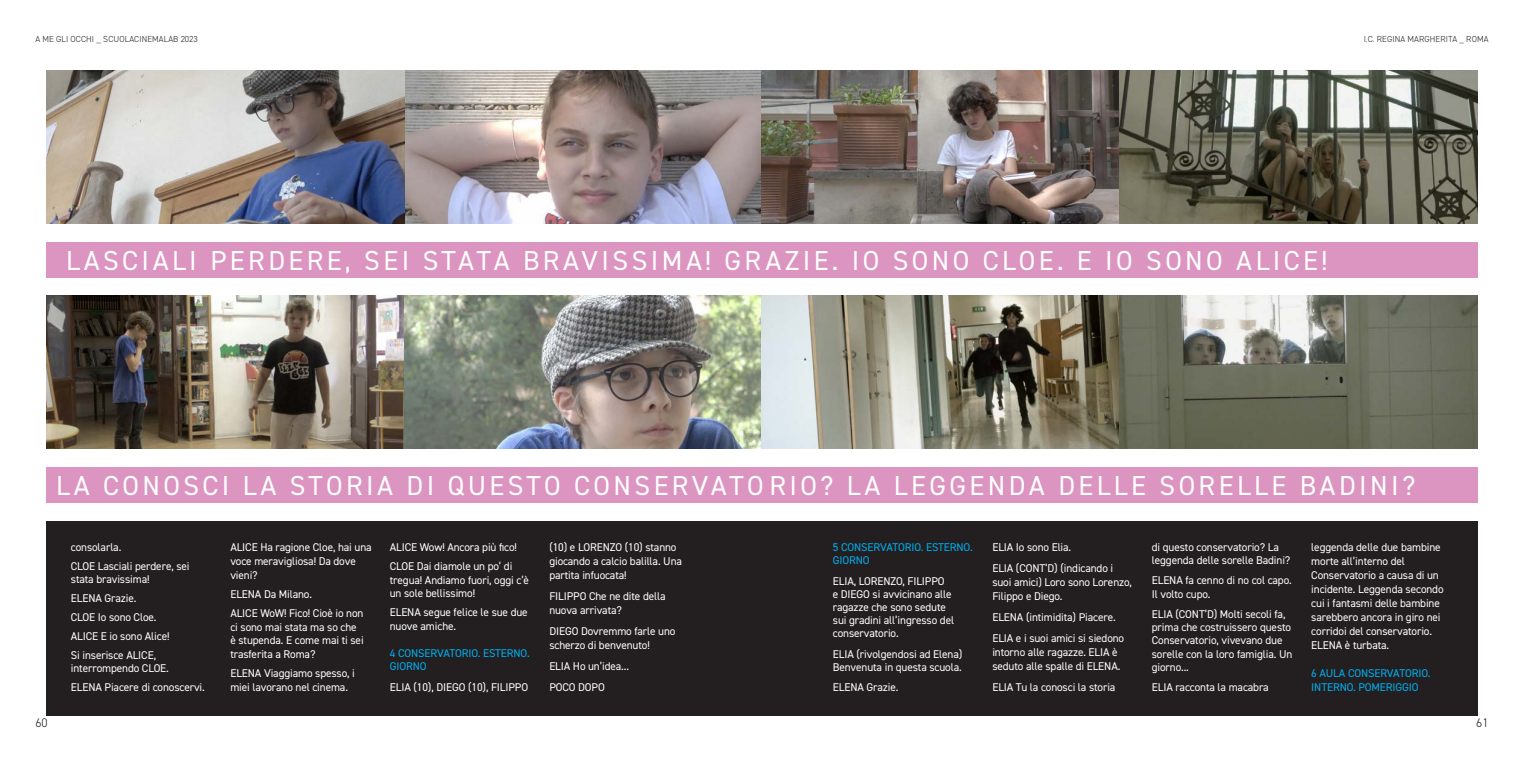
<style>
.page{position:relative;width:1524px;height:762px;background:#fff}
.page>*{position:absolute;margin:0;border:0;box-sizing:border-box;transform-origin:0 0}
.t1{font:27.5px "DIN2014";letter-spacing:.125em;color:#fff}
.t2{font:300 12.5px "DIN2014";color:#231f20}
.t3{font:11.25px/14px "DIN2014";letter-spacing:-.01em;color:#fff}
.t4{font:11.25px/13.6px "DIN2014";letter-spacing:-.01em;color:#00aeef}
.t5{font:300 8.75px "DIN2014";letter-spacing:.01em;color:#231f20}
</style>
<div class="page">
<div style="left:46px;top:521px;width:1432px;height:195px;background:#231f20"></div>
<img style="left:46px;top:71px;width:1432px;height:152px">
<img style="left:46px;top:296px;width:1432px;height:152px">
<div style="left:46px;top:242px;width:1432px;height:35px;background:#dc94c0"></div>
<div style="left:46px;top:467px;width:1432px;height:35px;background:#dc94c0"></div>
<p class="t5" style="left:35px;top:34px;width:164px">A ME GLI OCCHI _ SCUOLACINEMALAB 2023</p>
<p class="t5" style="left:1363px;top:34px;width:126px">I.C. REGINA MARGHERITA _ ROMA</p>
<p class="t1" style="left:66px;top:244px;width:1262px">LASCIALI PERDERE, SEI STATA BRAVISSIMA! GRAZIE. IO SONO CLOE. E IO SONO ALICE!</p>
<p class="t1" style="left:56px;top:469px;width:1360px">LA CONOSCI LA STORIA DI QUESTO CONSERVATORIO? LA LEGGENDA DELLE SORELLE BADINI?</p>
<p class="t2" style="left:35px;top:714px;width:14px">60</p>
<p class="t3" style="left:71px;top:540px;width:52px">consolarla.</p>
<p class="t3" style="left:71px;top:559px;width:120px;line-height:13.5px">CLOE Lasciali perdere, sei stata bravissima!</p>
<p class="t3" style="left:71px;top:591px;width:67px">ELENA Grazie.</p>
<p class="t3" style="left:71px;top:610px;width:87px">CLOE Io sono Cloe.</p>
<p class="t3" style="left:71px;top:629px;width:100px">ALICE E io sono Alice!</p>
<p class="t3" style="left:71px;top:648px;width:100px;line-height:13.5px">Si inserisce ALICE, interrompendo CLOE.</p>
<p class="t3" style="left:71px;top:680px;width:135px">ELENA Piacere di conoscervi.</p>
<p class="t3" style="left:230px;top:540px;width:143px">ALICE Ha ragione Cloe, hai una voce meravigliosa! Da dove vieni?</p>
<p class="t3" style="left:230px;top:586px;width:83px">ELENA Da Milano.</p>
<p class="t3" style="left:230px;top:606px;width:135px">ALICE WoW! Fico! Cioè io non ci sono mai stata ma so che è stupenda. E come mai ti sei trasferita a Roma?</p>
<p class="t3" style="left:230px;top:666px;width:126px">ELENA Viaggiamo spesso, i miei lavorano nel cinema.</p>
<p class="t3" style="left:390px;top:540px;width:129px">ALICE Wow! Ancora più fico!</p>
<p class="t3" style="left:390px;top:559px;width:141px;line-height:13.6px">CLOE Dai diamole un po’ di tregua! Andiamo fuori, oggi c’è un sole bellissimo!</p>
<p class="t3" style="left:390px;top:605px;width:139px;line-height:13.6px">ELENA segue felice le sue due nuove amiche.</p>
<p class="t4" style="left:390px;top:646px;width:141px">4 CONSERVATORIO. ESTERNO.<br>GIORNO</p>
<p class="t3" style="left:390px;top:680px;width:140px">ELIA (10), DIEGO (10), FILIPPO</p>
<p class="t3" style="left:549px;top:540px;width:134px">(10) e LORENZO (10) stanno giocando a calcio balilla. Una partita infuocata!</p>
<p class="t3" style="left:549px;top:589px;width:118px">FILIPPO Che ne dite della nuova arrivata?</p>
<p class="t3" style="left:549px;top:624px;width:128px">DIEGO Dovremmo farle uno scherzo di benvenuto!</p>
<p class="t3" style="left:549px;top:659px;width:81px">ELIA Ho un’idea...</p>
<p class="t3" style="left:549px;top:680px;width:57px">POCO DOPO</p>
<p class="t4" style="left:833px;top:540px;width:141px;line-height:13.2px">5 CONSERVATORIO. ESTERNO.<br>GIORNO</p>
<p class="t3" style="left:833px;top:574px;width:123px;line-height:13.2px">ELIA, LORENZO, FILIPPO<br>e DIEGO si avvicinano alle ragazze che sono sedute sui gradini all’ingresso del conservatorio.</p>
<p class="t3" style="left:833px;top:647px;width:131px;line-height:13.2px">ELIA (rivolgendosi ad Elena)<br>Benvenuta in questa scuola.</p>
<p class="t3" style="left:833px;top:680px;width:67px">ELENA Grazie.</p>
<p class="t3" style="left:992px;top:540px;width:80px">ELIA Io sono Elia.</p>
<p class="t3" style="left:992px;top:561px;width:141px">ELIA (CONT’D) (indicando i suoi amici) Loro sono Lorenzo,<br>Filippo e Diego.</p>
<p class="t3" style="left:992px;top:610px;width:125px">ELENA (intimidita) Piacere.</p>
<p class="t3" style="left:992px;top:631px;width:133px">ELIA e i suoi amici si siedono intorno alle ragazze. ELIA è seduto alle spalle di ELENA.</p>
<p class="t3" style="left:992px;top:680px;width:125px">ELIA Tu la conosci la storia</p>
<p class="t3" style="left:1152px;top:540px;width:140px;line-height:13.2px">di questo conservatorio? La leggenda delle sorelle Badini?</p>
<p class="t3" style="left:1152px;top:574px;width:141px;line-height:13.2px">ELENA fa cenno di no col capo.<br>Il volto cupo.</p>
<p class="t3" style="left:1152px;top:607px;width:142px;line-height:13.2px">ELIA (CONT’D) Molti secoli fa, prima che costruissero questo<br>Conservatorio, vivevano due sorelle con la loro famiglia. Un giorno...</p>
<p class="t3" style="left:1152px;top:680px;width:118px">ELIA racconta la macabra</p>
<p class="t3" style="left:1311px;top:540px;width:134px">leggenda delle due bambine morte all’interno del<br>Conservatorio a causa di un incidente. Leggenda secondo cui i fantasmi delle bambine sarebbero ancora in giro nei corridoi del conservatorio.<br>ELENA è turbata.</p>
<p class="t4" style="left:1311px;top:666px;width:121px;line-height:14px">6 AULA CONSERVATORIO.<br>INTERNO. POMERIGGIO</p>
<p class="t2" style="left:1476px;top:714px;width:14px">61</p>
</div>
